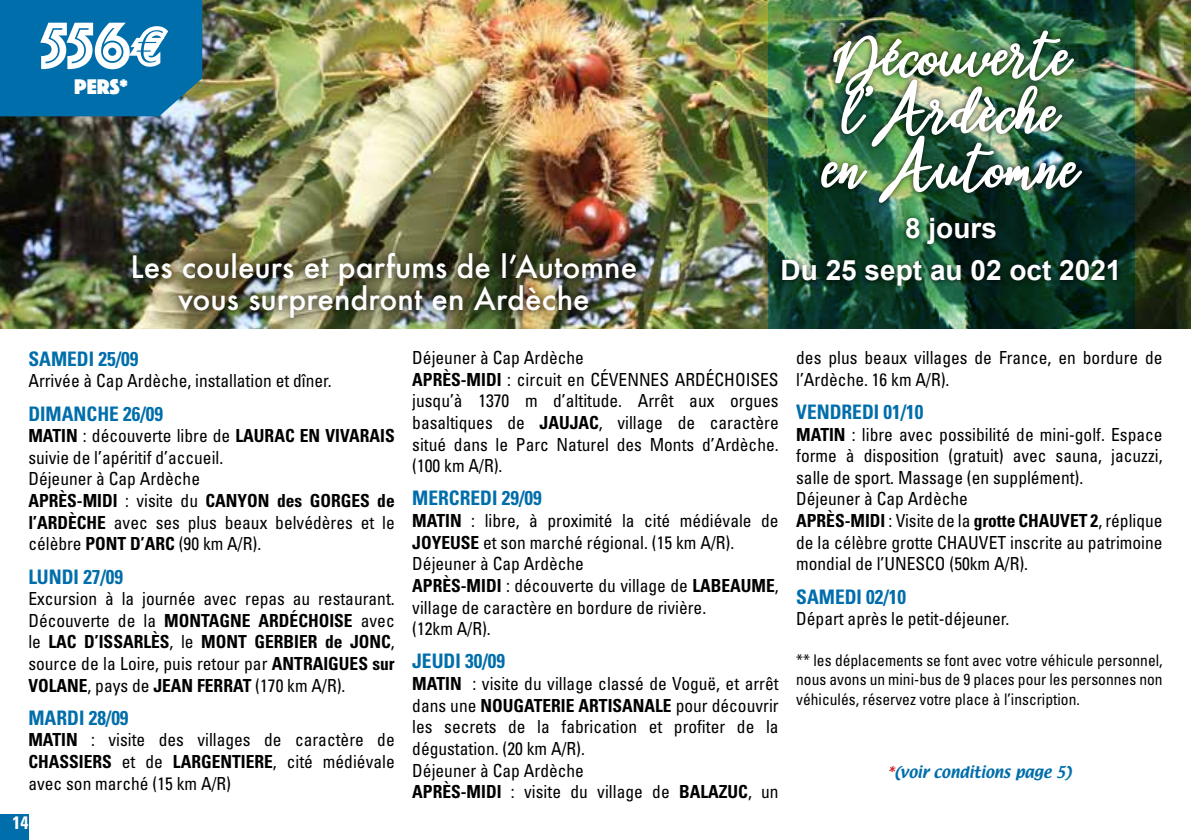
<style>
.page{position:relative;width:1191px;height:840px;background:#fff}
.page>*{position:absolute;margin:0;border:0;box-sizing:border-box;transform-origin:0 0}
.t1{font:82px "beloved";color:#fff}
.t2{font:68px "Phosphate Inline";color:#fff}
.t3{font:500 30px/32px "Futura";color:#fff;text-align:center}
.t4{font:700 28px/42px "Arial";color:#fff;text-align:center}
.t5{font:22px "Phosphate Solid";color:#fff}
.t6{font:700 condensed 20px "Univers";color:#006eab}
.t7{font:condensed 18px/21.6px "Univers";color:#000}
.t8{font:700 condensed 18px "Univers";color:#fff}
.t9{font:condensed 16px/19.2px "Univers";color:#000;text-align:justify}
.t10{font:14px "Textile";color:#006eab}
.s1{font-weight:700}
.s2{color:#cd171a}
</style>
<div class="page">
<div style="left:0;top:814px;width:28px;height:25px;background:#006eab"></div>
<img style="left:0;top:0;width:1191px;height:328px">
<img style="left:121px;top:241px;width:526px;height:88px">
<img style="left:768px;top:0;width:366px;height:328px">
<div style="left:776px;top:24px;width:347px;height:267px;background:#000;opacity:.75"></div>
<svg style="left:0;top:0;width:202px;height:116px"></svg>
<svg style="left:1190px;top:0;width:1px;height:116px"></svg>
<h2 class="t2" style="left:40px;top:-3px;width:92px">556</h2>
<p class="t5" style="left:74px;top:71px;width:55px">PERS*</p>
<h3 class="t3" style="left:130px;top:250px;width:508px">Les couleurs et parfums de l’Automne vous surprendront en Ardèche</h3>
<h1 class="t1" style="left:831px;top:9px;width:242px">Découverte</h1>
<h1 class="t1" style="left:842px;top:65px;width:218px">l’Ardèche</h1>
<h1 class="t1" style="left:823px;top:121px;width:258px">en Automne</h1>
<h3 class="t4" style="left:780px;top:208px;width:342px">8 jours<br>Du 25 sept au 02 oct 2021</h3>
<p class="t6" style="left:28px;top:346px;width:111px">SAMEDI 25/09</p>
<p class="t7" style="left:28px;top:369px;width:305px">Arrivée à Cap Ardèche, installation et dîner.</p>
<p class="t6" style="left:28px;top:401px;width:136px">DIMANCHE 26/09</p>
<p class="t7" style="left:28px;top:424px;width:368px"><span class="s1">MATIN</span> : découverte libre de <span class="s1">LAURAC EN VIVARAIS </span>suivie de l’apéritif d’accueil.<br>Déjeuner à Cap Ardèche<br><span class="s1">APRÈS-MIDI</span> : visite du <span class="s1">CANYON des GORGES de l’ARDÈCHE</span> avec ses plus beaux belvédères et le célèbre <span class="s1">PONT D’ARC</span> (90 km A/R).</p>
<p class="t6" style="left:28px;top:563px;width:96px">LUNDI 27/09</p>
<p class="t7" style="left:28px;top:587px;width:368px;text-align:justify">Excursion à la journée avec repas au restaurant.<br>Découverte de la <span class="s1">MONTAGNE ARDÉCHOISE</span> avec le <span class="s1">LAC D’ISSARLÈS</span>, le <span class="s1">MONT GERBIER de JONC</span>, source de la Loire, puis retour par <span class="s1">ANTRAIGUES sur VOLANE</span>, pays de <span class="s1">JEAN FERRAT</span> (170 km A/R).</p>
<p class="t6" style="left:28px;top:705px;width:102px">MARDI 28/09</p>
<p class="t7" style="left:28px;top:728px;width:368px;text-align:justify"><span class="s1">MATIN</span> : visite des villages de caractère de <span class="s1">CHASSIERS</span> et de <span class="s1">LARGENTIERE</span>, cité médiévale avec son marché (15 km A/R)</p>
<p class="t8" style="left:12px;top:810px;width:17px">14</p>
<p class="t7" style="left:412px;top:346px;width:368px">Déjeuner à Cap Ardèche<br><span class="s1">APRÈS-MIDI</span> : circuit en CÉVENNES ARDÉCHOISES jusqu’à 1370 m d’altitude. Arrêt aux orgues basaltiques de <span class="s1">JAUJAC</span>, village de caractère situé dans le Parc Naturel des Monts d’Ardèche. (100 km A/R).</p>
<p class="t6" style="left:412px;top:486px;width:131px">MERCREDI 29/09</p>
<p class="t7" style="left:412px;top:509px;width:368px"><span class="s1">MATIN</span> : libre, à proximité la cité médiévale de <span class="s1">JOYEUSE</span> et son marché régional. (15 km A/R).<br>Déjeuner à Cap Ardèche<br><span class="s1">APRÈS-MIDI</span> : découverte du village de <span class="s1">LABEAUME</span>, village de caractère en bordure de rivière.<br>(12km A/R).</p>
<p class="t6" style="left:412px;top:648px;width:94px">JEUDI 30/09</p>
<p class="t7" style="left:412px;top:672px;width:368px"><span class="s1">MATIN</span> : visite du village classé de Voguë, et arrêt dans une <span class="s1">NOUGATERIE ARTISANALE</span> pour découvrir les secrets de la fabrication et profiter de la dégustation. (20 km A/R).<br>Déjeuner à Cap Ardèche<br><span class="s1">APRÈS-MIDI</span> : visite du village de <span class="s1">BALAZUC</span>, un</p>
<p class="t7" style="left:796px;top:346px;width:368px">des plus beaux villages de France, en bordure de l’Ardèche. 16 km A/R).</p>
<p class="t6" style="left:796px;top:399px;width:129px">VENDREDI 01/10</p>
<p class="t7" style="left:796px;top:423px;width:368px"><span class="s1">MATIN</span> : libre avec possibilité de mini-golf. Espace forme à disposition (gratuit) avec sauna, jacuzzi, salle de sport. Massage (en supplément).<br>Déjeuner à Cap Ardèche<br><span class="s1">APRÈS-MIDI</span> : Visite de la <span class="s1">grotte CHAUVET 2</span>, réplique de la célèbre grotte CHAUVET inscrite au patrimoine mondial de l’UNESCO (50km A/R).</p>
<p class="t6" style="left:796px;top:584px;width:111px">SAMEDI 02/10</p>
<p class="t7" style="left:796px;top:607px;width:215px">Départ après le petit-déjeuner.</p>
<p class="t9" style="left:796px;top:650px;width:368px">** les déplacements se font avec votre véhicule personnel, nous avons un mini-bus de 9 places pour les personnes non véhiculés, réservez votre place à l’inscription.</p>
<p class="t10" style="left:887px;top:762px;width:185px"><span class="s2">*</span>(voir conditions page 5)</p>
</div>
